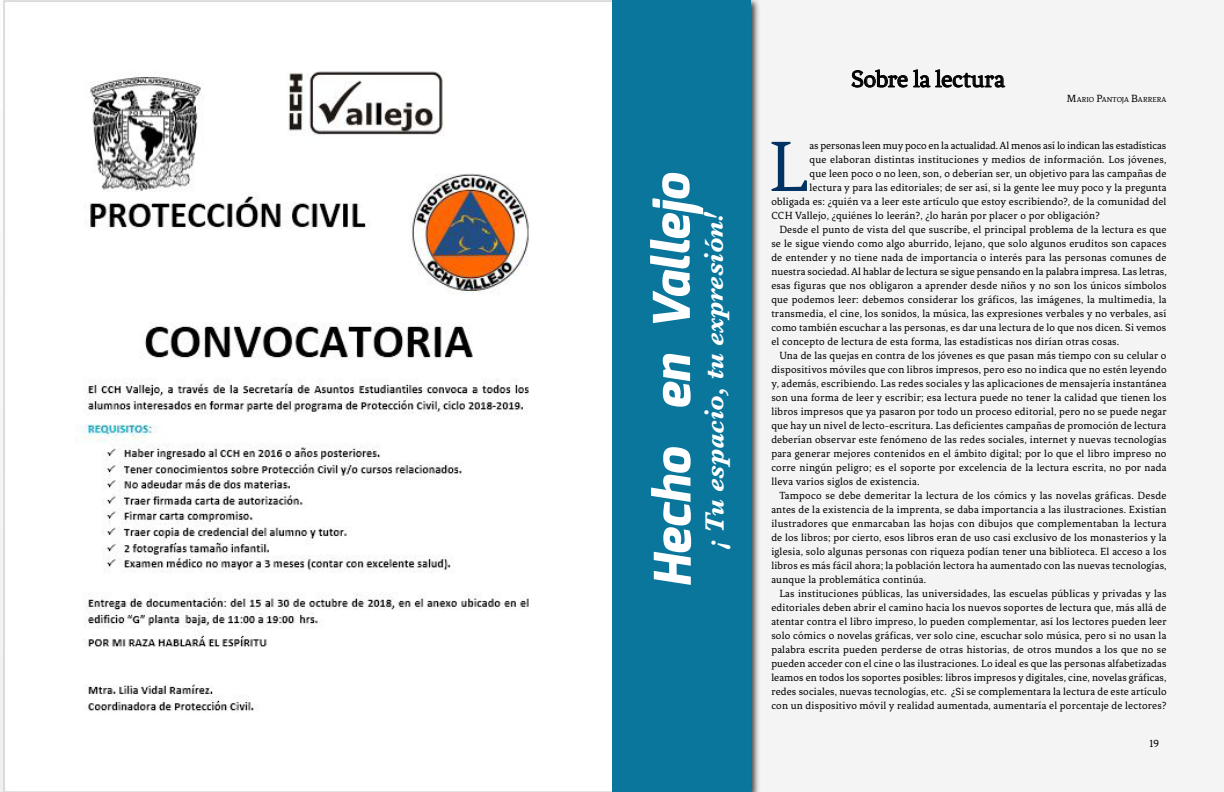
<style>
.page{position:relative;width:1224px;height:792px;background:#fff}
.page>*{position:absolute;margin:0;border:0;box-sizing:border-box;transform-origin:0 0}
.notas{font:75.6px "Fenix";color:#003263}
.t1{font:italic 800 50.5px "Exo";color:#fff}
.t2{font:italic 700 27.6px "Baskerville";letter-spacing:-.005em;color:#fff}
.Títulos_notas{font:25px "Fenix";letter-spacing:-.015em;color:#000}
.notas-2{font:11px/14px "Fenix";letter-spacing:.02em;color:#000;text-align:justify}
.notas-3{font:11px "Fenix";letter-spacing:-.005em;color:#000}
.credito_notas{font:7.7px "Fenix";letter-spacing:.005em;color:#000}
.s1{font-size:11px}
</style>
<div class="page">
<img style="left:0;top:0;width:612px;height:792px">
<div style="left:751px;top:0;width:473px;height:792px;background:#f4f4f4"></div>
<div style="left:612px;top:0;width:139px;height:792px;background:#0a769c"></div>
<svg style="left:851px;top:69px;width:154px;height:19px"></svg>
<p class="t1" style="left:640px;top:588px;width:418px;rotate:-90deg">Hecho en Vallejo</p>
<p class="t2" style="left:695px;top:549px;width:339px;rotate:-90deg">¡ Tu espacio, tu expresión!</p>
<p class="Títulos_notas" style="left:851px;top:65px;width:155px">Sobre la lectura</p>
<p class="credito_notas" style="left:1067px;top:95px;width:101px"><span class="s1">M</span>ARIO <span class="s1">P</span>ANTOJA <span class="s1">B</span>ARRERA</p>
<p class="notas" style="left:769px;top:125px;width:41px">L</p>
<p class="notas-3" style="left:810px;top:139px;width:358px">as personas leen muy poco en la actualidad. Al menos así lo indican las estadísticas</p>
<p class="notas-2" style="left:810px;top:152px;width:358px">que elaboran distintas instituciones y medios de información. Los jóvenes,</p>
<p class="notas-2" style="left:810px;top:166px;width:358px">que leen poco o no leen, son, o deberían ser, un objetivo para las campañas de</p>
<p class="notas-2" style="left:810px;top:180px;width:358px">lectura y para las editoriales; de ser así, si la gente lee muy poco y la pregunta</p>
<p class="notas-2" style="left:771px;top:194px;width:397px">obligada es: ¿quién va a leer este artículo que estoy escribiendo?, de la comunidad del</p>
<p class="notas-2" style="left:771px;top:208px;width:330px">CCH Vallejo, ¿quiénes lo leerán?, ¿lo harán por placer o por obligación?</p>
<p class="notas-2" style="left:771px;top:222px;width:397px;text-indent:8px">Desde el punto de vista del que suscribe, el principal problema de la lectura es que se le sigue viendo como algo aburrido, lejano, que solo algunos eruditos son capaces de entender y no tiene nada de importancia o interés para las personas comunes de nuestra sociedad. Al hablar de lectura se sigue pensando en la palabra impresa. Las letras, esas figuras que nos obligaron a aprender desde niños y no son los únicos símbolos que podemos leer: debemos considerar los gráficos, las imágenes, la multimedia, la transmedia, el cine, los sonidos, la música, las expresiones verbales y no verbales, así como también escuchar a las personas, es dar una lectura de lo que nos dicen. Si vemos el concepto de lectura de esta forma, las estadísticas nos dirían otras cosas.</p>
<p class="notas-2" style="left:771px;top:348px;width:397px;text-indent:8px">Una de las quejas en contra de los jóvenes es que pasan más tiempo con su celular o dispositivos móviles que con libros impresos, pero eso no indica que no estén leyendo y, además, escribiendo. Las redes sociales y las aplicaciones de mensajería instantánea son una forma de leer y escribir; esa lectura puede no tener la calidad que tienen los libros impresos que ya pasaron por todo un proceso editorial, pero no se puede negar que hay un nivel de lecto-escritura. Las deficientes campañas de promoción de lectura deberían observar este fenómeno de las redes sociales, internet y nuevas tecnologías para generar mejores contenidos en el ámbito digital; por lo que el libro impreso no corre ningún peligro; es el soporte por excelencia de la lectura escrita, no por nada lleva varios siglos de existencia.</p>
<p class="notas-2" style="left:771px;top:488px;width:397px;text-indent:8px">Tampoco se debe demeritar la lectura de los cómics y las novelas gráficas. Desde antes de la existencia de la imprenta, se daba importancia a las ilustraciones. Existían ilustradores que enmarcaban las hojas con dibujos que complementaban la lectura de los libros; por cierto, esos libros eran de uso casi exclusivo de los monasterios y la iglesia, solo algunas personas con riqueza podían tener una biblioteca. El acceso a los libros es más fácil ahora; la población lectora ha aumentado con las nuevas tecnologías, aunque la problemática continúa.</p>
<p class="notas-2" style="left:771px;top:586px;width:397px;text-indent:8px">Las instituciones públicas, las universidades, las escuelas públicas y privadas y las editoriales deben abrir el camino hacia los nuevos soportes de lectura que, más allá de atentar contra el libro impreso, lo pueden complementar, así los lectores pueden leer solo cómics o novelas gráficas, ver solo cine, escuchar solo música, pero si no usan la palabra escrita pueden perderse de otras historias, de otros mundos a los que no se pueden acceder con el cine o las ilustraciones. Lo ideal es que las personas alfabetizadas leamos en todos los soportes posibles: libros impresos y digitales, cine, novelas gráficas, redes sociales, nuevas tecnologías, etc. ¿Si se complementara la lectura de este artículo con un dispositivo móvil y realidad aumentada, aumentaría el porcentaje de lectores?</p>
<p class="notas-2" style="left:1150px;top:736px;width:11px">19</p>
</div>
